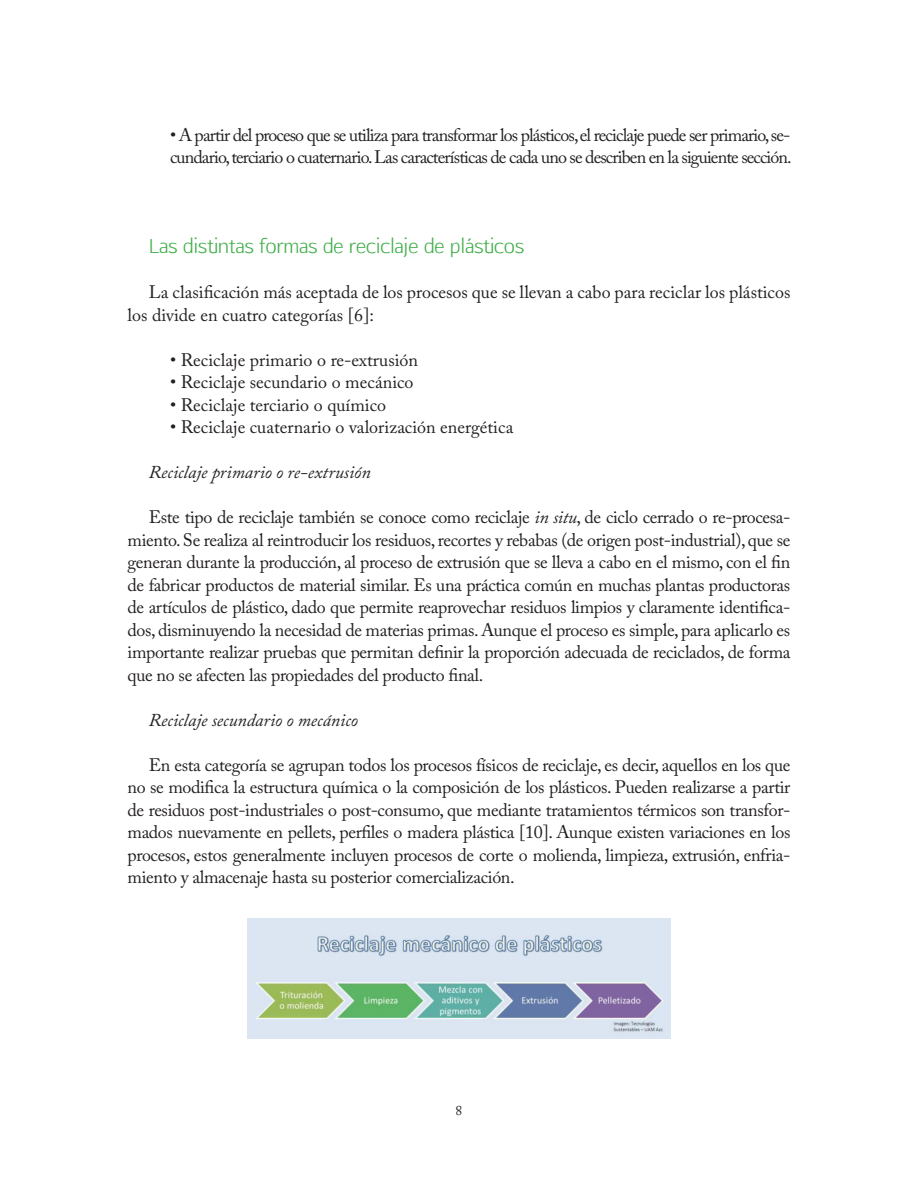
<style>
.page{position:relative;width:918px;height:1188px;background:#fff}
.page>*{position:absolute;margin:0;border:0;box-sizing:border-box;transform-origin:0 0}
.titulo_3{font:19.5px "Aftasans";color:#40ae49}
.corrido_1{font:18px/22.5px "Adobe Caslon Pro";letter-spacing:-.01em;color:#231f20;text-align:justify}
.viñetas{font:18px/22.5px "Adobe Caslon Pro";letter-spacing:-.045em;color:#231f20}
.viñetas-2{font:18px "Adobe Caslon Pro";color:#231f20}
.titulo_4{font:italic 18px "Adobe Caslon Pro";color:#231f20}
.t1{font:13.5px "Adobe Caslon Pro";color:#231f20}
.s1{font-style:italic}
</style>
<div class="page">
<img style="left:248px;top:919px;width:422px;height:120px">
<p class="viñetas" style="left:170px;top:123px;width:623px">• A partir del proceso que se utiliza para transformar los plásticos, el reciclaje puede ser primario, se&shy;cundario, terciario o cuaternario. Las características de cada uno se describen en la siguiente sección.</p>
<p class="titulo_3" style="left:149px;top:234px;width:377px">Las distintas formas de reciclaje de plásticos</p>
<p class="corrido_1" style="left:128px;top:281px;width:664px;text-indent:21px">La clasificación más aceptada de los procesos que se llevan a cabo para reciclar los plásticos los divide en cuatro categorías [6]:</p>
<p class="viñetas-2" style="left:170px;top:349px;width:249px">• Reciclaje primario o re-extrusión</p>
<p class="viñetas-2" style="left:170px;top:372px;width:245px">• Reciclaje secundario o mecánico</p>
<p class="viñetas-2" style="left:170px;top:394px;width:218px">• Reciclaje terciario o químico</p>
<p class="viñetas-2" style="left:170px;top:417px;width:345px">• Reciclaje cuaternario o valorización energética</p>
<p class="titulo_4" style="left:149px;top:462px;width:223px">Reciclaje primario o re-extrusión</p>
<p class="corrido_1" style="left:128px;top:506px;width:664px;text-indent:21px">Este tipo de reciclaje también se conoce como reciclaje <span class="s1">in situ</span>, de ciclo cerrado o re-procesa&shy;miento. Se realiza al reintroducir los residuos, recortes y rebabas (de origen post-industrial), que se generan durante la producción, al proceso de extrusión que se lleva a cabo en el mismo, con el fin de fabricar productos de material similar. Es una práctica común en muchas plantas productoras de artículos de plástico, dado que permite reaprovechar residuos limpios y claramente identifica&shy;dos, disminuyendo la necesidad de materias primas. Aunque el proceso es simple, para aplicarlo es importante realizar pruebas que permitan definir la proporción adecuada de reciclados, de forma que no se afecten las propiedades del producto final.</p>
<p class="titulo_4" style="left:149px;top:709px;width:211px">Reciclaje secundario o mecánico</p>
<p class="corrido_1" style="left:128px;top:753px;width:664px;text-indent:21px">En esta categoría se agrupan todos los procesos físicos de reciclaje, es decir, aquellos en los que no se modifica la estructura química o la composición de los plásticos. Pueden realizarse a partir de residuos post-industriales o post-consumo, que mediante tratamientos térmicos son transfor&shy;mados nuevamente en pellets, perfiles o madera plástica [10]. Aunque existen variaciones en los procesos, estos generalmente incluyen procesos de corte o molienda, limpieza, extrusión, enfria&shy;miento y almacenaje hasta su posterior comercialización.</p>
<p class="t1" style="left:456px;top:1103px;width:8px">8</p>
</div>
